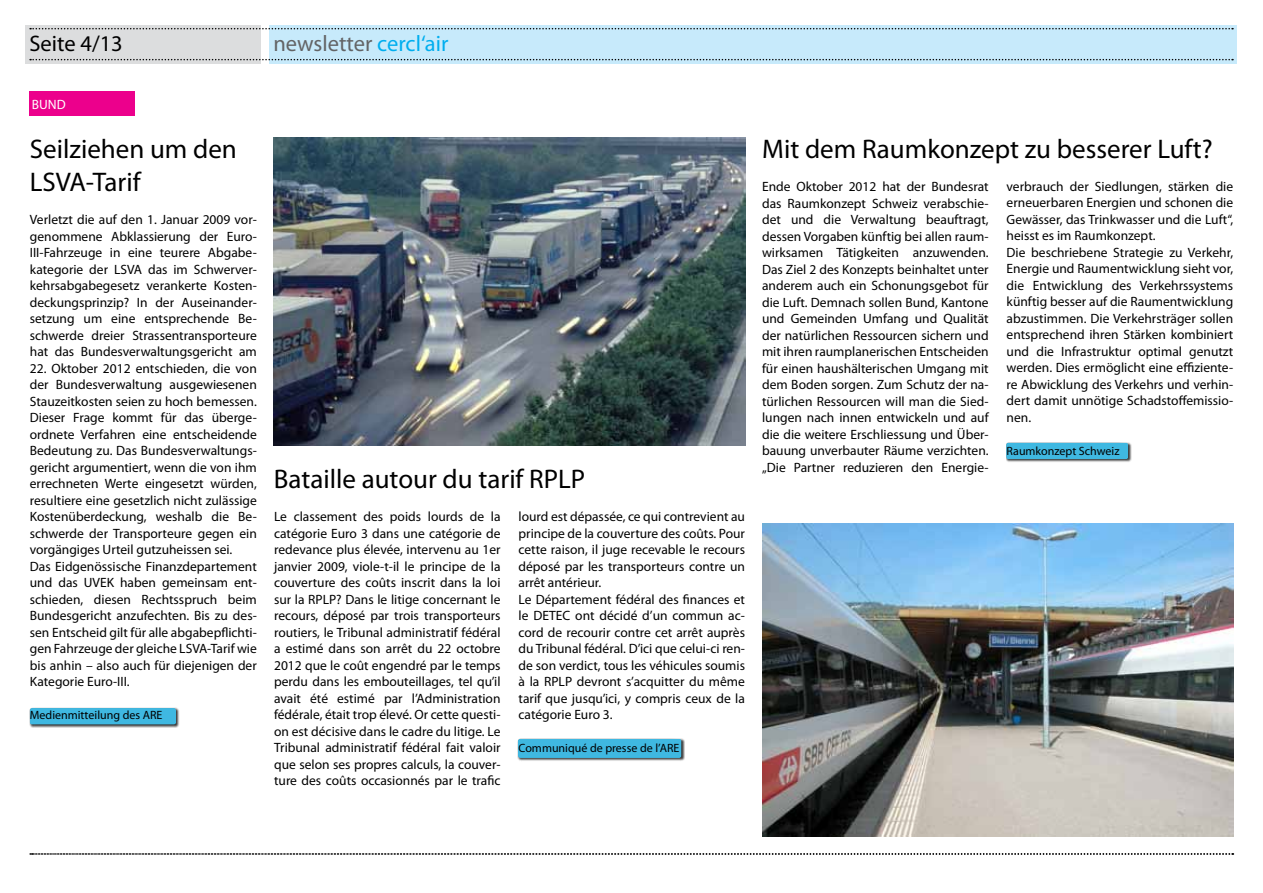
<style>
.page{position:relative;width:1263px;height:893px;background:#fff}
.page>*{position:absolute;margin:0;border:0;box-sizing:border-box;transform-origin:0 0}
.t1{font:27px/33px "Myriad Pro";color:#000}
.t2{font:22.5px "Myriad Pro";color:#636466}
.t3{font:22.5px "Myriad Pro";color:#000}
.t4{font:13.5px/16.5px "Myriad Pro";color:#000;text-align:justify}
.t5{font:13.5px "Myriad Pro";color:#fff}
.t6{font:12px "Myriad Pro";color:#000}
.s1{color:#00aeef}
</style>
<div class="page">
<div style="left:269px;top:26px;width:968px;height:38px;background:#c7eafb"></div>
<div style="left:26px;top:26px;width:235px;height:38px;background:#dcddde"></div>
<svg style="left:30px;top:28px;width:1203px;height:1px"></svg>
<svg style="left:30px;top:59px;width:1203px;height:1px"></svg>
<svg style="left:30px;top:853px;width:1203px;height:2px;background:#8d8d8d"></svg>
<div style="left:30px;top:91px;width:105px;height:25px;background:#ec008c"></div>
<img style="left:274px;top:137px;width:471px;height:309px">
<img style="left:762px;top:523px;width:471px;height:314px">
<div style="left:517px;top:738px;width:168px;height:23px;background:#000;opacity:.75"></div>
<div style="left:517px;top:737px;width:166px;height:21px;background:#3fb8e1"></div>
<div style="left:29px;top:707px;width:150px;height:21px;background:#9d9d9d"></div>
<div style="left:29px;top:706px;width:149px;height:20px;background:#000;opacity:.3"></div>
<div style="left:1006px;top:442px;width:125px;height:21px;background:#000;opacity:.75"></div>
<div style="left:1005px;top:441px;width:126px;height:19px;background:#000;opacity:.3"></div>
<h2 class="t3" style="left:29px;top:29px;width:95px">Seite 4/13</h2>
<h2 class="t2" style="left:273px;top:29px;width:176px">newsletter <span class="s1">cercl‘air</span></h2>
<p class="t5" style="left:32px;top:96px;width:35px">BUND</p>
<h1 class="t1" style="left:30px;top:132px;width:209px">Seilziehen um den<br>LSVA-Tarif</h1>
<h1 class="t1" style="left:762px;top:132px;width:452px">Mit dem Raumkonzept zu besserer Luft?</h1>
<p class="t4" style="left:762px;top:178px;width:228px">Ende Oktober 2012 hat der Bundesrat das Raumkonzept Schweiz verabschie&shy;det und die Verwaltung beauftragt, dessen Vorgaben künftig bei allen raum&shy;wirksamen Tätigkeiten anzuwenden.<br>Das Ziel 2 des Konzepts beinhaltet unter anderem auch ein Schonungsgebot für die Luft. Demnach sollen Bund, Kantone und Gemeinden Umfang und Qualität der natürlichen Ressourcen sichern und mit ihren raumplanerischen Entscheiden für einen haushälterischen Umgang mit dem Boden sorgen. Zum Schutz der na&shy;türlichen Ressourcen will man die Sied&shy;lungen nach innen entwickeln und auf die die weitere Erschliessung und Über&shy;bauung unverbauter Räume verzichten. „Die Partner reduzieren den Energie-</p>
<p class="t4" style="left:1007px;top:178px;width:228px;text-align:left">verbrauch der Siedlungen, stärken die erneuerbaren Energien und schonen die Gewässer, das Trinkwasser und die Luft“, heisst es im Raumkonzept.<br>Die beschriebene Strategie zu Verkehr, Energie und Raumentwicklung sieht vor, die Entwicklung des Verkehrssystems künftig besser auf die Raumentwicklung abzustimmen. Die Verkehrsträger sollen entsprechend ihren Stärken kombiniert und die Infrastruktur optimal genutzt werden. Dies ermöglicht eine effiziente&shy;re Abwicklung des Verkehrs und verhin&shy;dert damit unnötige Schadstoffemissio&shy;nen.</p>
<p class="t4" style="left:30px;top:211px;width:228px">Verletzt die auf den 1. Januar 2009 vor&shy;genommene Abklassierung der Euro-III-Fahrzeuge in eine teurere Abgabe&shy;kategorie der LSVA das im Schwerver&shy;kehrsabgabegesetz verankerte Kosten&shy;deckungsprinzip? In der Auseinander&shy;setzung um eine entsprechende Be&shy;schwerde dreier Strassentransporteure hat das Bundesverwaltungsgericht am</p>
<p class="t4" style="left:30px;top:360px;width:228px;text-align:left">22. Oktober 2012 entschieden, die von der Bundesverwaltung ausgewiesenen Stauzeitkosten seien zu hoch bemessen.<br>Dieser Frage kommt für das überge&shy;ordnete Verfahren eine entscheidende Bedeutung zu. Das Bundesverwaltungs&shy;gericht argumentiert, wenn die von ihm errechneten Werte eingesetzt würden, resultiere eine gesetzlich nicht zulässige Kostenüberdeckung, weshalb die Be&shy;schwerde der Transporteure gegen ein vorgängiges Urteil gutzuheissen sei.<br>Das Eidgenössische Finanzdepartement und das UVEK haben gemeinsam ent&shy;schieden, diesen Rechtsspruch beim Bundesgericht anzufechten. Bis zu des&shy;sen Entscheid gilt für alle abgabepflichti&shy;gen Fahrzeuge der gleiche LSVA-Tarif wie bis anhin – also auch für diejenigen der Kategorie Euro-III.</p>
<p class="t6" style="left:30px;top:708px;width:134px">Medienmitteilung des ARE</p>
<p class="t6" style="left:1007px;top:444px;width:114px">Raumkonzept Schweiz</p>
<h1 class="t1" style="left:274px;top:462px;width:313px">Bataille autour du tarif RPLP</h1>
<p class="t4" style="left:274px;top:508px;width:228px">Le classement des poids lourds de la catégorie Euro 3 dans une catégorie de redevance plus élevée, intervenu au 1er janvier 2009, viole-t-il le principe de la couverture des coûts inscrit dans la loi sur la RPLP? Dans le litige concernant le recours, déposé par trois transporteurs routiers, le Tribunal administratif fédéral a estimé dans son arrêt du 22 octobre 2012 que le coût engendré par le temps perdu dans les embouteillages, tel qu’il avait été estimé par l’Administration fédérale, était trop élevé. Or cette questi&shy;on est décisive dans le cadre du litige. Le Tribunal administratif fédéral fait valoir que selon ses propres calculs, la couver&shy;ture des coûts occasionnés par le trafic</p>
<p class="t4" style="left:519px;top:508px;width:228px;text-align:left">lourd est dépassée, ce qui contrevient au principe de la couverture des coûts. Pour cette raison, il juge recevable le recours déposé par les transporteurs contre un arrêt antérieur.<br>Le Département fédéral des finances et le DETEC ont décidé d’un commun ac&shy;cord de recourir contre cet arrêt auprès du Tribunal fédéral. D’ici que celui-ci ren&shy;de son verdict, tous les véhicules soumis à la RPLP devront s’acquitter du même tarif que jusqu’ici, y compris ceux de la catégorie Euro 3.</p>
<p class="t6" style="left:519px;top:741px;width:162px">Communiqué de presse de l’ARE</p>
</div>
